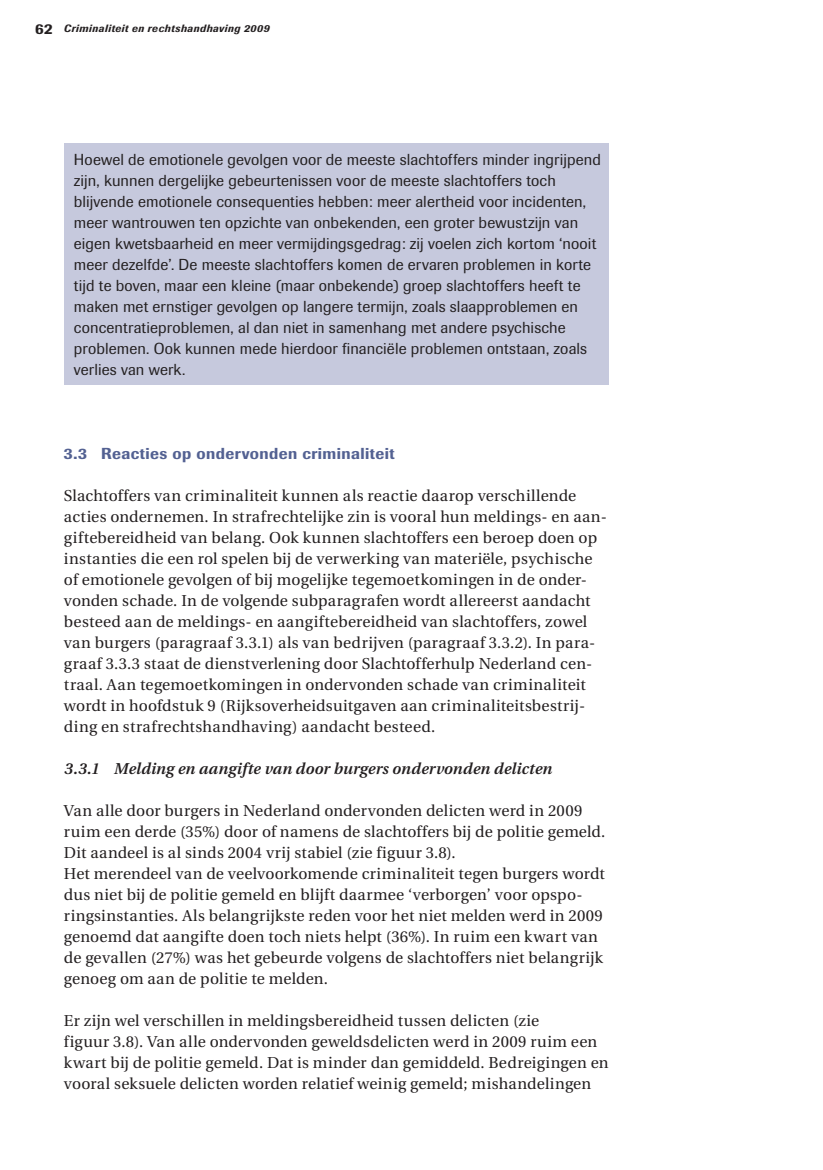
<style>
.page{position:relative;width:823px;height:1170px;background:#fff}
.page>*{position:absolute;margin:0;border:0;box-sizing:border-box;transform-origin:0 0}
.t1{font:15.75px/21px "Utopia";letter-spacing:.01em;color:#231f20}
.t2{font:15.75px/21px "Imago";letter-spacing:.01em;color:#231f20}
.t3{font:italic 600 15.75px "Utopia";letter-spacing:.01em;color:#231f20}
.t4{font:500 15.75px "Imago";letter-spacing:.025em;color:#536192}
.t5{font:italic 500 10.5px "Imago";letter-spacing:.045em;color:#231f20}
.s1{font-style:normal;font-size:14.88px}
</style>
<div class="page">
<div style="left:64px;top:143px;width:544px;height:242px;background:#c6c9dd"></div>
<p class="t5" style="left:35px;top:22px;width:236px"><span class="s1">62</span> Criminaliteit en rechtshandhaving 2009</p>
<p class="t2" style="left:74px;top:149px;width:528px">Hoewel de emotionele gevolgen voor de meeste slachtoffers minder ingrijpend zijn, kunnen dergelijke gebeurtenissen voor de meeste slachtoffers toch blijvende emotionele consequenties hebben: meer alertheid voor incidenten, meer wantrouwen ten opzichte van onbekenden, een groter bewustzijn van eigen kwetsbaarheid en meer vermijdingsgedrag: zij voelen zich kortom ‘nooit meer dezelfde’. De meeste slachtoffers komen de ervaren problemen in korte tijd te boven, maar een kleine (maar onbekende) groep slachtoffers heeft te maken met ernstiger gevolgen op langere termijn, zoals slaapproblemen en concentratieproblemen, al dan niet in samenhang met andere psychische problemen. Ook kunnen mede hierdoor financiële problemen ontstaan, zoals verlies van werk.</p>
<p class="t4" style="left:64px;top:443px;width:332px">3.3 Reacties op ondervonden criminaliteit</p>
<p class="t1" style="left:64px;top:485px;width:544px">Slachtoffers van criminaliteit kunnen als reactie daarop verschillende acties ondernemen. In strafrechtelijke zin is vooral hun meldings- en aan&shy;giftebereidheid van belang. Ook kunnen slachtoffers een beroep doen op instanties die een rol spelen bij de verwerking van materiële, psychische of emotionele gevolgen of bij mogelijke tegemoetkomingen in de onder&shy;vonden schade. In de volgende subparagrafen wordt allereerst aandacht besteed aan de meldings- en aangiftebereidheid van slachtoffers, zowel van burgers (paragraaf 3.3.1) als van bedrijven (paragraaf 3.3.2). In para&shy;graaf 3.3.3 staat de dienstverlening door Slachtofferhulp Nederland cen&shy;traal. Aan tegemoetkomingen in ondervonden schade van criminaliteit wordt in hoofdstuk 9 (Rijksoverheidsuitgaven aan criminaliteitsbestrij&shy;ding en strafrechtshandhaving) aandacht besteed.</p>
<p class="t3" style="left:64px;top:759px;width:489px">3.3.1 Melding en aangifte van door burgers ondervonden delicten</p>
<p class="t1" style="left:64px;top:800px;width:543px">Van alle door burgers in Nederland ondervonden delicten werd in 2009 ruim een derde (35%) door of namens de slachtoffers bij de politie gemeld.<br>Dit aandeel is al sinds 2004 vrij stabiel (zie figuur 3.8).<br>Het merendeel van de veelvoorkomende criminaliteit tegen burgers wordt dus niet bij de politie gemeld en blijft daarmee ‘verborgen’ voor opspo&shy;ringsinstanties. Als belangrijkste reden voor het niet melden werd in 2009 genoemd dat aangifte doen toch niets helpt (36%). In ruim een kwart van de gevallen (27%) was het gebeurde volgens de slachtoffers niet belangrijk genoeg om aan de politie te melden.</p>
<p class="t1" style="left:64px;top:1010px;width:546px">Er zijn wel verschillen in meldingsbereidheid tussen delicten (zie<br>figuur 3.8). Van alle ondervonden geweldsdelicten werd in 2009 ruim een kwart bij de politie gemeld. Dat is minder dan gemiddeld. Bedreigingen en vooral seksuele delicten worden relatief weinig gemeld; mishandelingen</p>
</div>
